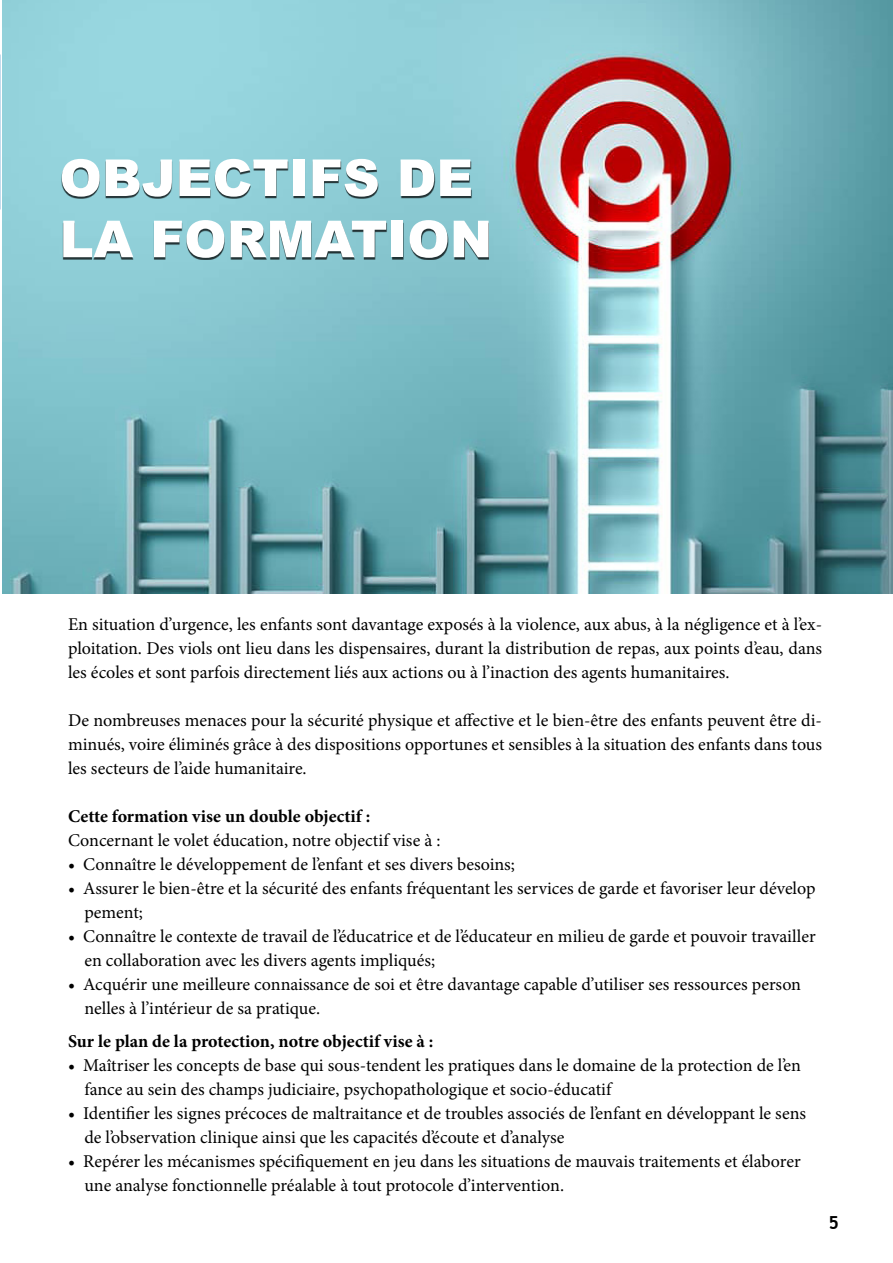
<style>
.page{position:relative;width:893px;height:1263px;background:#fff}
.page>*{position:absolute;margin:0;border:0;box-sizing:border-box;transform-origin:0 0}
.t1{font:900 51px/61.2px "Arial";color:#fff}
.t2{font:18px/24px "Minion Pro";color:#000}
.t3{font:700 18px "Minion Pro";color:#000}
.t4{font:700 18px "Trebuchet MS";color:#000}
</style>
<div class="page">
<img style="left:2px;top:0;width:891px;height:593px">
<div style="left:62px;top:161px;width:427px;height:99px;background:#000;opacity:.75"></div>
<h1 class="t1" style="left:60px;top:146px;width:434px">OBJECTIFS DE<br>LA FORMATION</h1>
<p class="t2" style="left:68px;top:613px;width:756px;text-align:justify">En situation d’urgence, les enfants sont davantage exposés à la violence, aux abus, à la négligence et à l’ex&shy;ploitation. Des viols ont lieu dans les dispensaires, durant la distribution de repas, aux points d’eau, dans les écoles et sont parfois directement liés aux actions ou à l’inaction des agents humanitaires.</p>
<p class="t2" style="left:68px;top:709px;width:755px;text-align:justify">De nombreuses menaces pour la sécurité physique et affective et le bien-être des enfants peuvent être di&shy;minués, voire éliminés grâce à des dispositions opportunes et sensibles à la situation des enfants dans tous les secteurs de l’aide humanitaire.</p>
<p class="t3" style="left:68px;top:804px;width:304px">Cette formation vise un double objectif :</p>
<p class="t2" style="left:68px;top:829px;width:374px">Concernant le volet éducation, notre objectif vise à :</p>
<p class="t2" style="left:68px;top:853px;width:448px">• Connaître le développement de l’enfant et ses divers besoins;</p>
<p class="t2" style="left:84px;top:877px;width:733px;text-indent:-16px">• Assurer le bien-être et la sécurité des enfants fréquentant les services de garde et favoriser leur dévelop pement;</p>
<p class="t2" style="left:84px;top:925px;width:733px;text-indent:-16px">• Connaître le contexte de travail de l’éducatrice et de l’éducateur en milieu de garde et pouvoir travailler en collaboration avec les divers agents impliqués;</p>
<p class="t2" style="left:84px;top:973px;width:718px;text-indent:-16px">• Acquérir une meilleure connaissance de soi et être davantage capable d’utiliser ses ressources person nelles à l’intérieur de sa pratique.</p>
<p class="t3" style="left:68px;top:1029px;width:367px">Sur le plan de la protection, notre objectif vise à :</p>
<p class="t2" style="left:84px;top:1054px;width:718px;text-indent:-16px">• Maîtriser les concepts de base qui sous-tendent les pratiques dans le domaine de la protection de l’en fance au sein des champs judiciaire, psychopathologique et socio-éducatif</p>
<p class="t2" style="left:84px;top:1101px;width:723px;text-indent:-16px">• Identifier les signes précoces de maltraitance et de troubles associés de l’enfant en développant le sens de l’observation clinique ainsi que les capacités d’écoute et d’analyse</p>
<p class="t2" style="left:84px;top:1149px;width:718px;text-indent:-16px">• Repérer les mécanismes spécifiquement en jeu dans les situations de mauvais traitements et élaborer une analyse fonctionnelle préalable à tout protocole d’intervention.</p>
<p class="t4" style="left:829px;top:1211px;width:12px">5</p>
</div>
